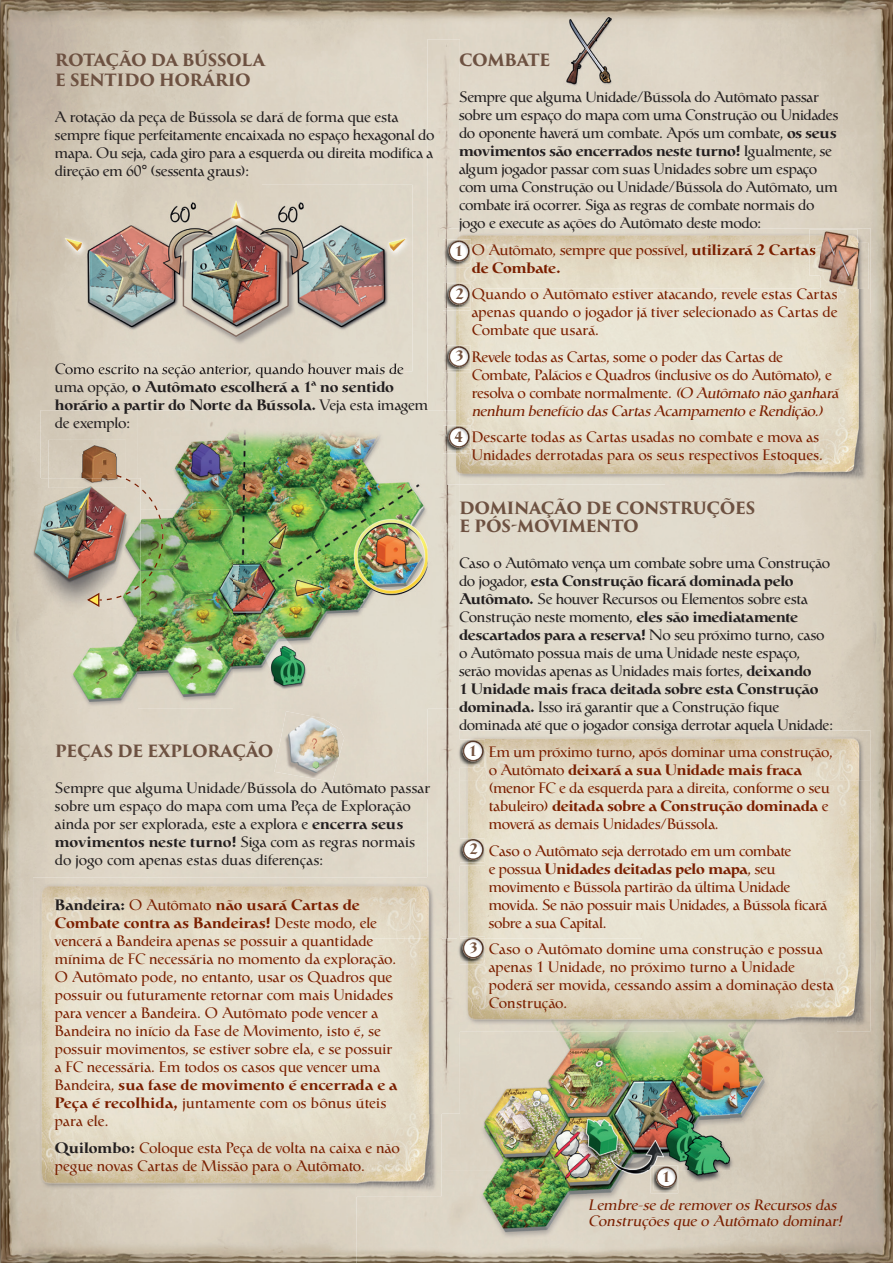
<style>
.page{position:relative;width:893px;height:1263px;background:#fff}
.page>*{position:absolute;margin:0;border:0;box-sizing:border-box;transform-origin:0 0}
.t1{font:700 16.5px/18px "Trajan Pro 3";letter-spacing:-.03em;color:#6d5141}
.t2{font:15px/18px "Catull";letter-spacing:-.005em;color:#231f20}
.t3{font:15px/18px "Catull";letter-spacing:.005em;color:#7a1f00}
.t4{font:15px/18px "Catull";letter-spacing:-.015em;color:#7a1f00}
.t5{font:italic 15px/16.5px "Catull";color:#7a1f00}
.t6{font:500 14.85px "Catull";color:#73513d}
.s1{font-weight:500}
.s2{font-weight:500;color:#231f20}
.s3{font-style:italic}
</style>
<div class="page">
<img style="left:0;top:0;width:893px;height:1263px">
<img style="left:427px;top:39px;width:33px;height:899px">
<img style="left:427px;top:783px;width:3px;height:15px">
<svg style="left:459px;top:92px;width:1px;height:15px"></svg>
<img style="left:442px;top:1031px;width:288px;height:139px">
<img style="left:730px;top:1031px;width:107px;height:232px">
<img style="left:357px;top:1170px;width:373px;height:93px">
<img style="left:442px;top:938px;width:18px;height:176px">
<img style="left:447px;top:229px;width:424px;height:255px">
<img style="left:692px;top:244px;width:117px;height:11px">
<div style="left:472px;top:289px;width:365px;height:13px;background:#e9e2d0"></div>
<img style="left:33px;top:984px;width:324px;height:212px">
<img style="left:33px;top:878px;width:394px;height:106px">
<img style="left:427px;top:878px;width:15px;height:60px">
<img style="left:357px;top:938px;width:85px;height:258px">
<img style="left:460px;top:781px;width:365px;height:157px">
<img style="left:460px;top:730px;width:411px;height:51px">
<img style="left:825px;top:780px;width:46px;height:251px">
<img style="left:459px;top:730px;width:1px;height:206px">
<img style="left:460px;top:938px;width:377px;height:93px">
<img style="left:459px;top:964px;width:1px;height:67px">
<img style="left:443px;top:239px;width:28px;height:28px">
<svg style="left:446px;top:240px;width:1px;height:24px"></svg>
<img style="left:447px;top:240px;width:23px;height:24px">
<img style="left:448px;top:240px;width:22px;height:22px">
<img style="left:457px;top:739px;width:28px;height:28px">
<svg style="left:459px;top:739px;width:1px;height:28px"></svg>
<img style="left:460px;top:740px;width:24px;height:24px">
<img style="left:463px;top:740px;width:21px;height:21px">
<img style="left:650px;top:1165px;width:28px;height:28px">
<img style="left:653px;top:1166px;width:24px;height:24px">
<img style="left:656px;top:1166px;width:21px;height:21px">
<img style="left:443px;top:283px;width:28px;height:28px">
<svg style="left:446px;top:283px;width:1px;height:24px"></svg>
<img style="left:447px;top:283px;width:23px;height:24px">
<img style="left:448px;top:284px;width:22px;height:21px">
<img style="left:457px;top:838px;width:28px;height:28px">
<svg style="left:459px;top:838px;width:1px;height:28px"></svg>
<img style="left:460px;top:838px;width:24px;height:24px">
<img style="left:463px;top:839px;width:21px;height:21px">
<img style="left:443px;top:345px;width:28px;height:28px">
<svg style="left:446px;top:346px;width:1px;height:24px"></svg>
<img style="left:447px;top:346px;width:23px;height:24px">
<img style="left:448px;top:346px;width:22px;height:21px">
<img style="left:484px;top:936px;width:1px;height:28px">
<svg style="left:457px;top:936px;width:27px;height:28px"></svg>
<img style="left:463px;top:938px;width:21px;height:20px">
<img style="left:456px;top:426px;width:15px;height:27px">
<img style="left:456px;top:426px;width:14px;height:24px">
<img style="left:456px;top:427px;width:14px;height:21px">
<img style="left:809px;top:229px;width:48px;height:47px">
<svg style="left:809px;top:244px;width:6px;height:11px"></svg>
<img style="left:821px;top:243px;width:48px;height:46px">
<svg style="left:821px;top:289px;width:16px;height:1px"></svg>
<img style="left:821px;top:243px;width:36px;height:33px">
<div style="left:41px;top:410px;width:96px;height:68px;background:#d6ccbc"></div>
<img style="left:137px;top:410px;width:290px;height:99px">
<img style="left:140px;top:509px;width:287px;height:100px">
<img style="left:41px;top:617px;width:96px;height:91px">
<img style="left:137px;top:609px;width:290px;height:99px">
<img style="left:427px;top:410px;width:29px;height:298px">
<img style="left:447px;top:410px;width:9px;height:74px">
<svg style="left:446px;top:426px;width:1px;height:24px"></svg>
<svg style="left:454px;top:431px;width:9px;height:11px"></svg>
<img style="left:12px;top:478px;width:128px;height:139px">
<img style="left:60px;top:185px;width:201px;height:178px">
<img style="left:261px;top:185px;width:151px;height:186px">
<img style="left:60px;top:363px;width:344px;height:8px">
<img style="left:48px;top:440px;width:78px;height:48px">
<img style="left:86px;top:473px;width:78px;height:135px">
<img style="left:274px;top:711px;width:70px;height:71px">
<img style="left:559px;top:0;width:55px;height:93px">
<p class="t1" style="left:55px;top:51px;width:212px;line-height:19.8px">ROTAÇÃO DA BÚSSOLA<br>E SENTIDO HORÁRIO</p>
<p class="t2" style="left:55px;top:109px;width:381px">A rotação da peça de Bússola se dará de forma que esta sempre fique perfeitamente encaixada no espaço hexagonal do mapa. Ou seja, cada giro para a esquerda ou direita modifica a direção em 60° (sessenta graus):</p>
<p class="t2" style="left:55px;top:361px;width:374px">Como escrito na seção anterior, quando houver mais de uma opção, <span class="s1">o Autômato escolherá a 1ª no sentido horário a partir do Norte da Bússola.</span> Veja esta imagem de exemplo:</p>
<p class="t1" style="left:55px;top:743px;width:220px">PEÇAS DE EXPLORAÇÃO</p>
<p class="t2" style="left:55px;top:780px;width:376px">Sempre que alguma Unidade/Bússola do Autômato passar sobre um espaço do mapa com uma Peça de Exploração ainda por ser explorada, este a explora e <span class="s1">encerra seus movimentos neste turno!</span> Siga com as regras normais do jogo com apenas estas duas diferenças:</p>
<p class="t3" style="left:55px;top:897px;width:344px"><span class="s2">Bandeira:</span> O Autômato <span class="s1">não usará Cartas de Combate contra as Bandeiras!</span> Deste modo, ele vencerá a Bandeira apenas se possuir a quantidade mínima de FC necessária no momento da exploração.<br>O Autômato pode, no entanto, usar os Quadros que possuir ou futuramente retornar com mais Unidades para vencer a Bandeira. O Autômato pode vencer a Bandeira no início da Fase de Movimento, isto é, se possuir movimentos, se estiver sobre ela, e se possuir a FC necessária. Em todos os casos que vencer uma Bandeira, <span class="s1">sua fase de movimento é encerrada e a Peça é recolhida,</span> juntamente com os bônus úteis para ele.</p>
<p class="t3" style="left:55px;top:1139px;width:346px"><span class="s2">Quilombo:</span> Coloque esta Peça de volta na caixa e não pegue novas Cartas de Missão para o Autômato.</p>
<p class="t1" style="left:459px;top:52px;width:93px">COMBATE</p>
<p class="t2" style="left:459px;top:89px;width:381px">Sempre que alguma Unidade/Bússola do Autômato passar sobre um espaço do mapa com uma Construção ou Unidades do oponente haverá um combate. Após um combate, <span class="s1">os seus movimentos são encerrados neste turno!</span> Igualmente, se algum jogador passar com suas Unidades sobre um espaço com uma Construção ou Unidade/Bússola do Autômato, um combate irá ocorrer. Siga as regras de combate normais do jogo e execute as ações do Autômato deste modo:</p>
<p class="t3" style="left:472px;top:242px;width:346px">O Autômato, sempre que possível, <span class="s1">utilizará 2 Cartas de Combate.</span></p>
<p class="t3" style="left:472px;top:286px;width:367px;text-align:justify">Quando o Autômato estiver atacando, revele estas Cartas apenas quando o jogador já tiver selecionado as Cartas de Combate que usará.</p>
<p class="t4" style="left:472px;top:349px;width:371px">Revele todas as Cartas, some o poder das Cartas de Combate, Palácios e Quadros (inclusive os do Autômato), e resolva o combate normalmente. <span class="s3">(O Autômato não ganhará nenhum benefício dasCartasAcamp amento eRendição.)</span></p>
<p class="t3" style="left:472px;top:429px;width:353px">Descarte todas as Cartas usadas no combate e mova as<br>Unidades derrotadas para os seus respectivos Estoques.</p>
<p class="t1" style="left:459px;top:500px;width:298px">DOMINAÇÃO DE CONSTRUÇÕES<br>E PÓS-MOVIMENTO</p>
<p class="t2" style="left:459px;top:555px;width:376px">Caso o Autômato vença um combate sobre uma Construção do jogador, <span class="s1">esta Construção ficará dominada pelo Autômato.</span> Se houver Recursos ou Elementos sobre esta Construção neste momento, <span class="s1">eles são imediatamente descartados para a reserva!</span> No seu próximo turno, caso o Autômato possua mais de uma Unidade neste espaço, serão movidas apenas as Unidades mais fortes, <span class="s1">deixando<br>1 Unidade mais fraca deitada sobre esta Construção dominada.</span> Isso irá garantir que a Construção fique dominada até que o jogador consiga derrotar aquela Unidade:</p>
<p class="t3" style="left:489px;top:744px;width:346px">Em um próximo turno, após dominar uma construção, o Autômato <span class="s1">deixará a sua Unidade mais fraca </span>(menor FC e da esquerda para a direita, conforme o seu tabuleiro) <span class="s1">deitada sobre a Construção dominada</span> e moverá as demais Unidades/Bússola.</p>
<p class="t3" style="left:489px;top:842px;width:340px">Caso o Autômato seja derrotado em um combate<br>e possua <span class="s1">Unidades deitadas pelo mapa</span>, seu movimento e Bússola partirão da última Unidade movida. Se não possuir mais Unidades, a Bússola ficará sobre a sua Capital.</p>
<p class="t3" style="left:489px;top:941px;width:346px">Caso o Autômato domine uma construção e possua apenas 1 Unidade, no próximo turno a Unidade poderá ser movida, cessando assim a dominação desta Construção.</p>
<p class="t6" style="left:454px;top:242px;width:10px">1</p>
<p class="t6" style="left:455px;top:285px;width:10px">2</p>
<p class="t6" style="left:455px;top:347px;width:10px">3</p>
<p class="t6" style="left:454px;top:428px;width:10px">4</p>
<p class="t6" style="left:468px;top:742px;width:10px">1</p>
<p class="t6" style="left:469px;top:840px;width:10px">2</p>
<p class="t6" style="left:469px;top:939px;width:10px">3</p>
<p class="t6" style="left:662px;top:1168px;width:10px">1</p>
<p class="t5" style="left:588px;top:1197px;width:258px">Lembre-se de remover os Recursos das<br>Construções que o Autômato dominar!</p>
</div>
